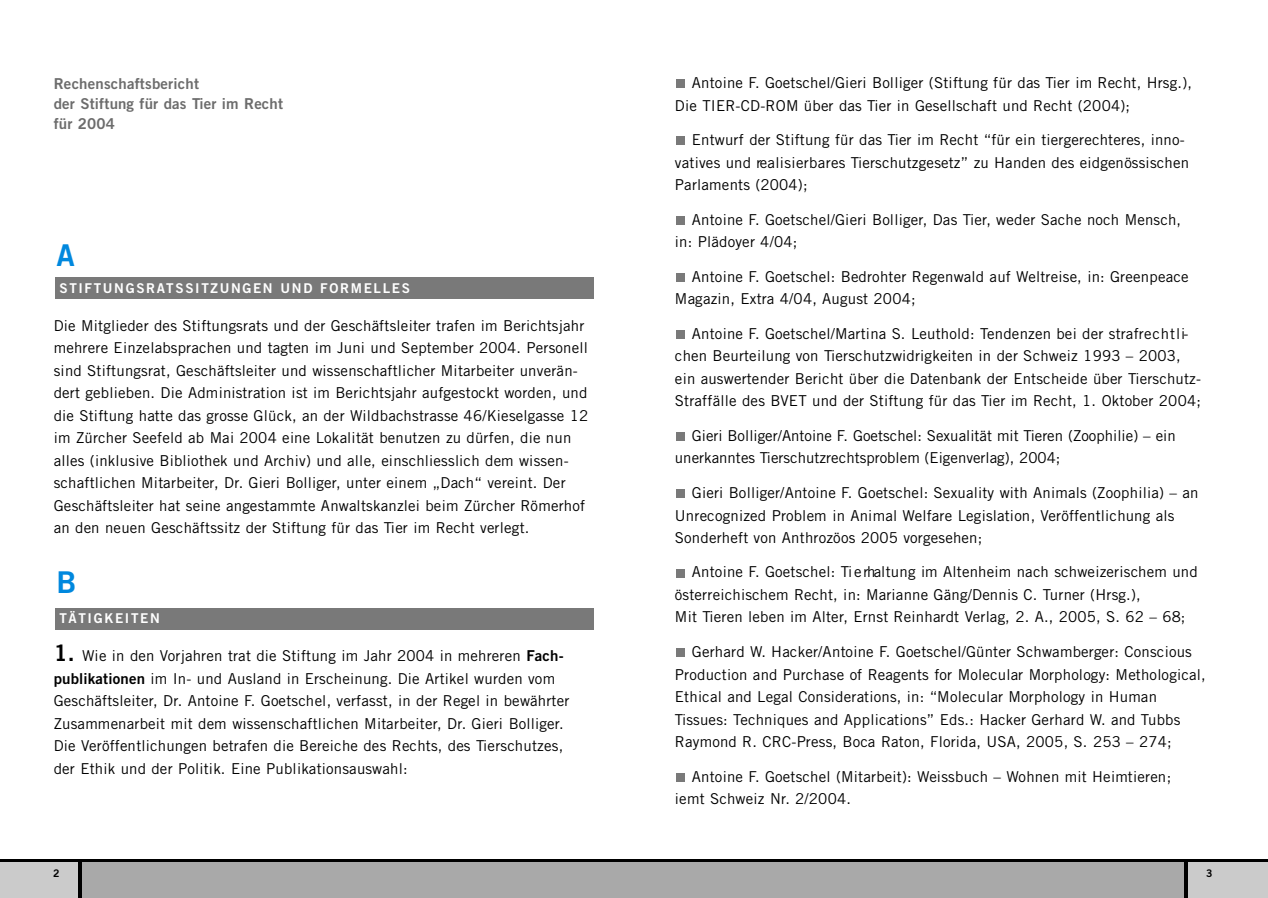
<style>
.page{position:relative;width:1268px;height:898px;background:#fff}
.page>*{position:absolute;margin:0;border:0;box-sizing:border-box;transform-origin:0 0}
.t1{font:30px "Trade Gothic Bold Two";color:#0088de}
.t2{font:15px/22.5px "Trade Gothic";letter-spacing:.01em;color:#000}
.t3{font:15px/20.2px "Trade Gothic Bold Two";letter-spacing:.015em;color:#6c6c6c}
.t4{font:13.5px "Trade Gothic Bold Two";letter-spacing:.125em;color:#fff}
.t5{font:10.5px "Trade Gothic Bold Two";color:#000}
.s1{font-family:"Trade Gothic Bold Two";font-size:22.5px}
.s2{font-family:"Trade Gothic Bold Two"}
</style>
<div class="page">
<div style="left:55px;top:277px;width:538px;height:21px;background:#797979"></div>
<div style="left:55px;top:607px;width:538px;height:22px;background:#797979"></div>
<div style="left:676px;top:772px;width:9px;height:9px;background:#797979"></div>
<div style="left:676px;top:648px;width:9px;height:8px;background:#797979"></div>
<div style="left:676px;top:568px;width:9px;height:9px;background:#797979"></div>
<div style="left:676px;top:489px;width:9px;height:9px;background:#797979"></div>
<div style="left:676px;top:432px;width:9px;height:8px;background:#797979"></div>
<div style="left:676px;top:330px;width:9px;height:8px;background:#797979"></div>
<div style="left:676px;top:273px;width:9px;height:9px;background:#797979"></div>
<div style="left:676px;top:216px;width:9px;height:8px;background:#797979"></div>
<div style="left:676px;top:136px;width:9px;height:9px;background:#797979"></div>
<div style="left:676px;top:79px;width:9px;height:9px;background:#797979"></div>
<div style="left:1185px;top:860px;width:82px;height:37px;background:#cbcbcb"></div>
<div style="left:0;top:860px;width:79px;height:37px;background:#cbcbcb"></div>
<div style="left:79px;top:860px;width:1106px;height:37px;background:#a9a9a9"></div>
<hr style="left:78px;top:860px;width:3px;height:37px;background:#000">
<hr style="left:0;top:858px;width:1267px;height:3px;background:#000">
<hr style="left:1184px;top:860px;width:3px;height:37px;background:#000">
<p class="t3" style="left:54px;top:74px;width:231px">Rechenschaftsbericht<br>der Stiftung für das Tier im Recht für 2004</p>
<p class="t2" style="left:674px;top:73px;width:518px;text-indent:17px">Antoine F. Goetschel/Gieri Bolliger (Stiftung für das Tier im Recht, Hrsg.),<br>Die TIER-CD-ROM über das Tier in Gesellschaft und Recht (2004);</p>
<p class="t2" style="left:674px;top:130px;width:515px;text-indent:17px">E n tw u rf der Stiftung für das Tier im Recht “für ein tierg e re c h te res, inno&shy;vatives und re a lis ie rb a res Tierschutzgesetz” zu Handen des eidgenössischen<br>Parlaments (2004);</p>
<p class="t2" style="left:674px;top:209px;width:507px;text-indent:17px">Antoine F. Goetschel/Gieri Bolliger, Das Tie r, weder Sache noch Mensch, in: Plädoyer 4/04;</p>
<p class="t2" style="left:674px;top:266px;width:515px;text-indent:17px">Antoine F. Goetschel: Bedrohter Regenwald auf We ltreise, in: Gre e n p e a c e<br>Magazin, Extra 4/04, August 2004;</p>
<p class="t2" style="left:674px;top:323px;width:527px;text-indent:17px">Antoine F. Goetschel/Martina S. Leuthold: Tendenzen bei der strafre c h tli&shy;chen Beurteilung von Tierschutzwidrigkeiten in der Schweiz 1993 – 2003, ein auswertender Bericht über die Datenbank der Entscheide über Tie rs c h u tz - S tra ffälle des BVET und der Stiftung für das Tier im Recht, 1. Oktober 2004;</p>
<p class="t2" style="left:674px;top:425px;width:502px;text-indent:17px">Gieri Bolliger/Antoine F. Goetschel: Sexualität mit Tieren (Zoophilie) – ein unerkanntes Tierschutzrechtsproblem (Eigenverlag), 2004;</p>
<p class="t2" style="left:674px;top:482px;width:525px;text-indent:17px">Gieri Bolliger/Antoine F. Goetschel: Sexuality with Animals (Zoophilia) – an<br>U n recognized Problem in Animal We lfa re Legislation, Ve rö ffentlichung als<br>S o n d e rheft von Anthrozöos 2005 vorg e s e h e n ;</p>
<p class="t2" style="left:674px;top:562px;width:524px;text-indent:17px">Antoine F. Goetschel: Ti e rhaltung im Altenheim nach schweizerischem und ö s te rreichischem Recht, in: Marianne Gäng/Dennis C. Tu rner (Hrsg.),<br>Mit Tie ren leben im Alter, Ernst Reinhardt Verlag, 2. A., 2005, S. 62 – 68;</p>
<p class="t2" style="left:674px;top:641px;width:532px;text-indent:17px">G e rh a rd W. Hacker/Antoine F. Goetschel/Günter Schwamberger: Conscious<br>P roduction and Purchase of Reagents for Molecular Morphology: Methological, Ethical and Legal Considerations, in: “Molecular Morphology in Human Tissues: Techniques and Applications” Eds.: Hacker Gerh a rd W. and Tu b b s Raymond R. CRC-Press, Boca Raton, Florida, USA, 2005, S. 253 – 274;</p>
<p class="t2" style="left:674px;top:766px;width:497px;text-indent:17px">Antoine F. Goetschel (Mitarbeit): Weissbuch – Wohnen mit Heimtieren; iemt Schweiz Nr. 2/2004.</p>
<h1 class="t1" style="left:57px;top:244px;width:20px">A</h1>
<p class="t4" style="left:59px;top:283px;width:352px">S T I F T U N G S R ATSSITZUNGEN UND FORMELLES</p>
<p class="t2" style="left:54px;top:315px;width:536px">Die Mitglieder des Stiftungsrats und der Geschäftsleiter trafen im Berichtsjahr m e h re re Einzelabsprachen und tagten im Juni und September 2004. Personell sind Stiftungsrat, Geschäftsleiter und wissenschaftlicher Mitarbeiter unverän&shy;d e rt geblieben. Die Administration ist im Berichtsjahr aufgestockt worden, und die Stiftung hatte das grosse Glück, an der Wildbachstrasse 46/Kieselgasse 12 im Zürcher Seefeld ab Mai 2004 eine Lokalität benutzen zu dürfen, die nun alles (inklusive Bibliothek und Archiv) und alle, einschliesslich dem wissen&shy;schaftlichen Mitarbeiter, Dr. Gieri Bolliger, unter einem „Dach“ vereint. Der Geschäftsleiter hat seine angestammte Anwaltskanzlei beim Zürcher Römerh o f an den neuen Geschäftssitz der Stiftung für das Tier im Recht verlegt.</p>
<h1 class="t1" style="left:57px;top:571px;width:22px">B</h1>
<p class="t4" style="left:59px;top:613px;width:102px">T Ä T I G K E I T E N</p>
<p class="t2" style="left:54px;top:645px;width:517px"><span class="s1">1 .</span> Wie in den Vo rja h ren trat die Stiftung im Jahr 2004 in mehre ren <span class="s2">F a c h - p u b lik a tio n e n</span> im In- und Ausland in Erscheinung. Die Artikel wurden vom<br>G e s c h ä fts le ite r, Dr. Antoine F. Goetschel, verfasst, in der Regel in bewährte r Zusammenarbeit mit dem wissenschaftlichen Mitarbeiter, Dr. Gieri Bolliger.<br>Die Ve rö ffentlichungen betrafen die Bereiche des Rechts, des Tierschutzes, der Ethik und der Politik. Eine Publikationsauswahl:</p>
<p class="t5" style="left:53px;top:869px;width:8px">2</p>
<p class="t5" style="left:1205px;top:869px;width:8px">3</p>
</div>
